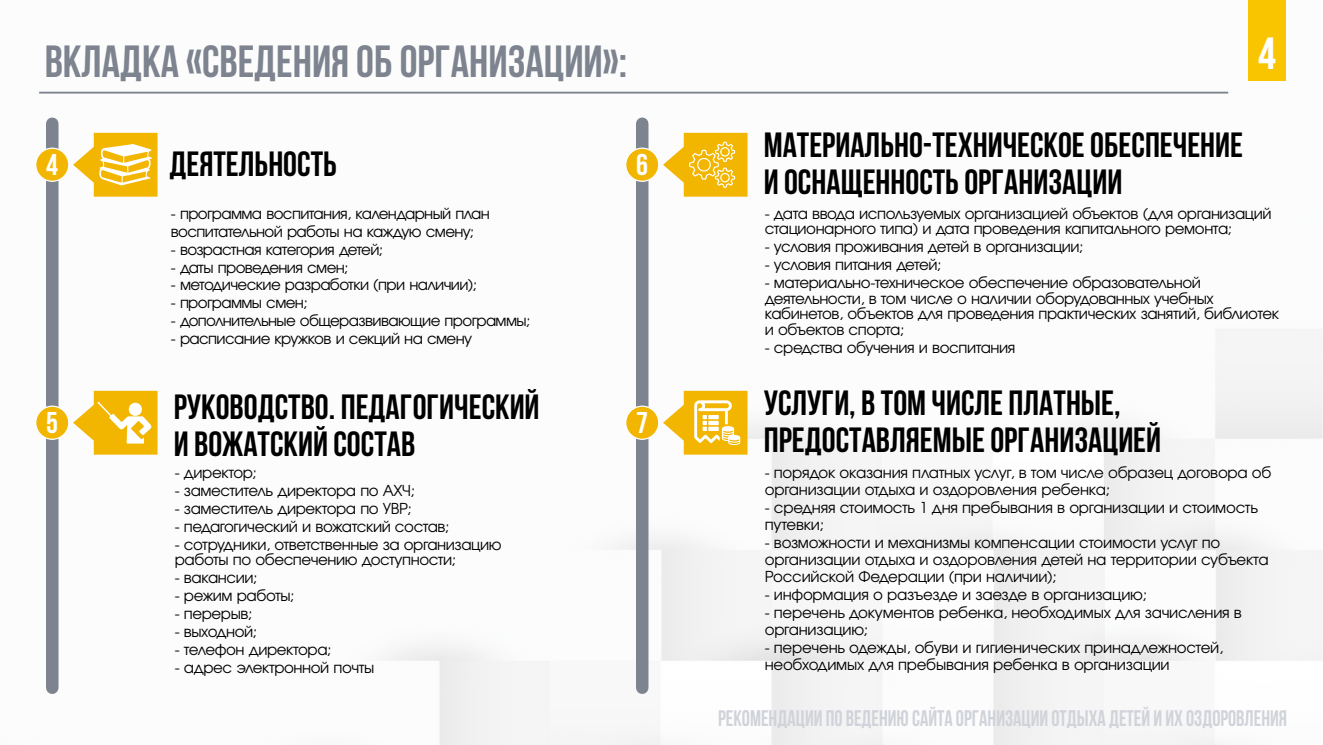
<style>
.page{position:relative;width:1323px;height:745px;background:#fff}
.page>*{position:absolute;margin:0;border:0;box-sizing:border-box;transform-origin:0 0}
.t1{font:700 45px "Bebas Neue";color:#7d838f}
.t2{font:700 45px "Bebas Neue";color:#fff}
.t3{font:700 35px/36.4px "Bebas Neue";color:#000}
.t4{font:700 30px "Bebas Neue";color:#fff}
.t5{font:700 22.5px "Bebas Neue";color:#d0d3d9;scale:.91 1}
.t6{font:15px/17px "Evolventa";letter-spacing:-.03em;color:#000}
</style>
<div class="page">
<img style="left:39px;top:80px;width:1284px;height:664px">
<div style="left:1248px;top:0;width:38px;height:80px;background:#f9c400"></div>
<hr style="left:39px;top:92px;width:1189px;height:1px;background:#7d838f">
<div style="left:46px;top:124px;width:13px;height:563px;background:#7d838f"></div>
<div style="left:636px;top:124px;width:12px;height:563px;background:#7d838f"></div>
<div style="left:35px;top:405px;width:34px;height:34px;background:#f2b500;border:1px solid #fff;border-radius:50%"></div>
<svg style="left:73px;top:390px;width:85px;height:64px"></svg>
<div style="left:625px;top:147px;width:34px;height:35px;background:#f2b500;border:1px solid #fff;border-radius:50%"></div>
<svg style="left:663px;top:133px;width:84px;height:63px"></svg>
<div style="left:625px;top:405px;width:34px;height:34px;background:#f2b500;border:1px solid #fff;border-radius:50%"></div>
<svg style="left:663px;top:390px;width:84px;height:64px"></svg>
<div style="left:35px;top:147px;width:34px;height:35px;background:#f2b500;border:1px solid #fff;border-radius:50%"></div>
<svg style="left:73px;top:133px;width:85px;height:63px"></svg>
<h1 class="t1" style="left:45px;top:43px;width:584px">вкладка «Сведения об организации»:</h1>
<h1 class="t2" style="left:1258px;top:35px;width:19px">4</h1>
<h3 class="t4" style="left:46px;top:153px;width:13px">4</h3>
<h3 class="t4" style="left:46px;top:410px;width:13px">5</h3>
<h2 class="t3" style="left:169px;top:148px;width:169px">ДЕЯТЕЛЬНОСТЬ</h2>
<p class="t6" style="left:171px;top:205px;width:320px;line-height:18px">- программа воспитания, календарный план воспитательной работы на каждую смену;</p>
<p class="t6" style="left:171px;top:241px;width:214px">- возрастная категория детей;</p>
<p class="t6" style="left:171px;top:259px;width:179px">- даты проведения смен;</p>
<p class="t6" style="left:171px;top:277px;width:308px">- методические разработки (при наличии);</p>
<p class="t6" style="left:171px;top:295px;width:138px">- программы смен;</p>
<p class="t6" style="left:171px;top:313px;width:361px">- дополнительные общеразвивающие программы;</p>
<p class="t6" style="left:171px;top:331px;width:303px">- расписание кружков и секций на смену</p>
<h2 class="t3" style="left:174px;top:392px;width:367px">Руководство. Педагогический и вожатский состав</h2>
<p class="t6" style="left:175px;top:464px;width:83px">- директор;</p>
<p class="t6" style="left:175px;top:482px;width:242px">- заместитель директора по АХЧ;</p>
<p class="t6" style="left:175px;top:500px;width:238px">- заместитель директора по УВР;</p>
<p class="t6" style="left:175px;top:518px;width:276px">- педагогический и вожатский состав;</p>
<p class="t6" style="left:175px;top:537px;width:328px;line-height:15.5px">- сотрудники, ответственные за организацию работы по обеспечению доступности;</p>
<p class="t6" style="left:175px;top:570px;width:84px">- вакансии;</p>
<p class="t6" style="left:175px;top:588px;width:121px">- режим работы;</p>
<p class="t6" style="left:175px;top:606px;width:79px">- перерыв;</p>
<p class="t6" style="left:175px;top:624px;width:84px">- выходной;</p>
<p class="t6" style="left:175px;top:642px;width:158px">- телефон директора;</p>
<p class="t6" style="left:175px;top:659px;width:201px">- адрес электронной почты</p>
<h3 class="t4" style="left:636px;top:153px;width:13px">6</h3>
<h3 class="t4" style="left:636px;top:410px;width:13px">7</h3>
<h2 class="t3" style="left:764px;top:130px;width:481px">Материально-техническое обеспечение и оснащенность ОРГАНИЗАЦИИ</h2>
<p class="t6" style="left:765px;top:206px;width:508px;line-height:15.5px">- дата ввода используемых организацией объектов (для организаций стационарного типа) и дата проведения капитального ремонта;</p>
<p class="t6" style="left:765px;top:239px;width:320px">- условия проживания детей в организации;</p>
<p class="t6" style="left:765px;top:257px;width:178px">- условия питания детей;</p>
<p class="t6" style="left:765px;top:275px;width:516px;line-height:15.5px">- материально-техническое обеспечение образовательной деятельности, в том числе о наличии оборудованных учебных кабинетов, объектов для проведения практических занятий, библиотек и объектов спорта;</p>
<p class="t6" style="left:765px;top:339px;width:252px">- средства обучения и воспитания</p>
<h2 class="t3" style="left:764px;top:388px;width:399px">Услуги, в том числе платные, предоставляемые Организацией</h2>
<p class="t6" style="left:765px;top:464px;width:508px">- порядок оказания платных услуг, в том числе образец договора об организации отдыха и оздоровления ребенка;</p>
<p class="t6" style="left:765px;top:499px;width:495px">- средняя стоимость 1 дня пребывания в организации и стоимость путевки;</p>
<p class="t6" style="left:765px;top:534px;width:505px">- возможности и механизмы компенсации стоимости услуг по организации отдыха и оздоровления детей на территории субъекта<br>Российской Федерации (при наличии);</p>
<p class="t6" style="left:765px;top:586px;width:384px">- информация о разъезде и заезде в организацию;</p>
<p class="t6" style="left:765px;top:604px;width:479px">- перечень документов ребенка, необходимых для зачисления в организацию;</p>
<p class="t6" style="left:765px;top:639px;width:460px">- перечень одежды, обуви и гигиенических принадлежностей, необходимых для пребывания ребенка в организации</p>
<h3 class="t5" style="left:718px;top:709px;width:627px">РЕКОМЕНДАЦИИ ПО ВЕДЕНИЮ САЙТА ОРГАНИЗАЦИИ ОТДЫХА ДЕТЕЙ И ИХ ОЗДОРОВЛЕНИЯ</h3>
</div>
